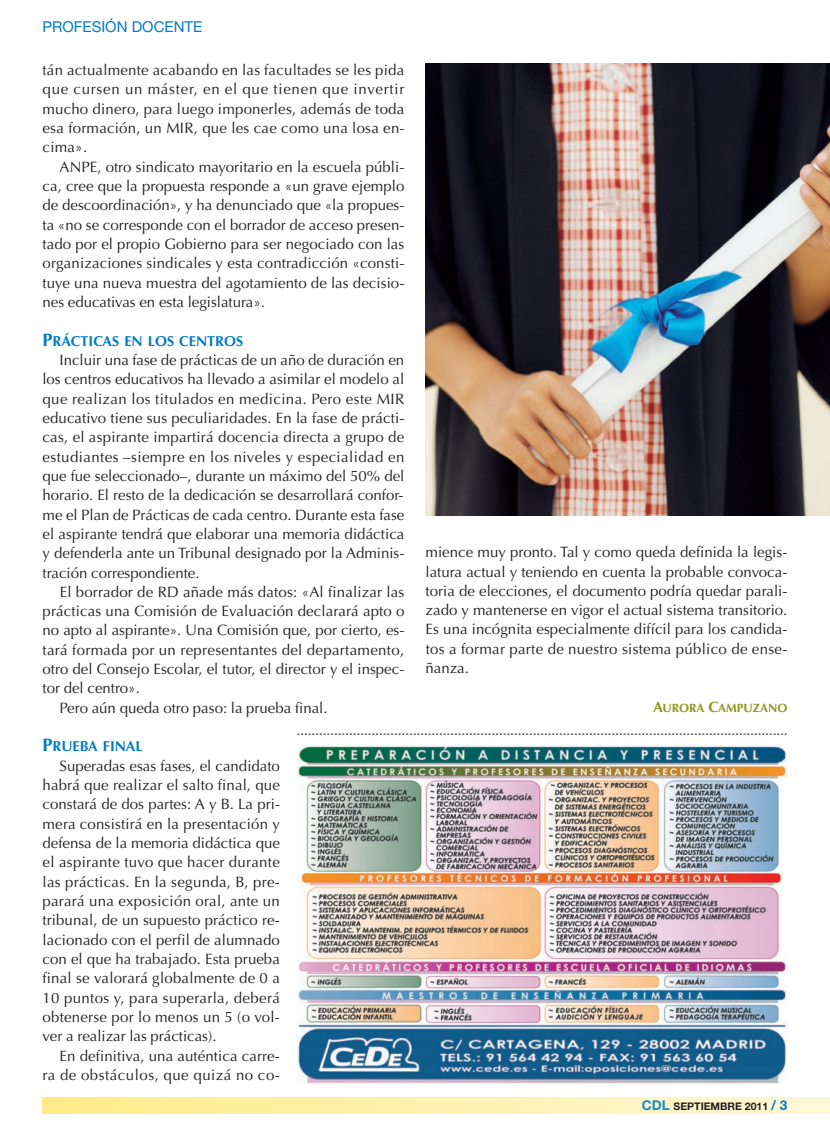
<style>
.page{position:relative;width:830px;height:1127px;background:#fff}
.page>*{position:absolute;margin:0;border:0;box-sizing:border-box;transform-origin:0 0}
.t1{font:15px/19.4px "Optima";letter-spacing:.005em;color:#231f20;text-align:justify}
.t2{font:15px "Helvetica Neue";color:#007bc3}
.t3{font:700 14.4px "Optima";color:#007bc3}
.t4{font:700 12px "Optima";color:#8d951d}
.t5{font:10.5px "Helvetica Neue Bold TT";color:#231f20}
.s1{font-size:18px}
.s2{font-size:15px}
.s3{font-size:13.5px;color:#1a8bcc}
.s4{font-size:13.5px;color:#007bc3}
</style>
<div class="page">
<div style="left:43px;top:1097px;width:786px;height:16px;background:linear-gradient(to right,#ffeb88,#fef8d7)"></div>
<svg style="left:297px;top:734px;width:489px;height:1px"></svg>
<img style="left:298px;top:744px;width:489px;height:340px">
<img style="left:425px;top:64px;width:404px;height:452px">
<p class="t2" style="left:43px;top:21px;width:161px">PROFESIÓN DOCENTE</p>
<p class="t1" style="left:43px;top:62px;width:363px">tán actualmente acabando en las facultades se les pida que cursen un máster, en el que tienen que invertir mucho dinero, para luego imponerles, además de toda esa formación, un MIR, que les cae como una losa en&shy;cima».</p>
<p class="t1" style="left:43px;top:158px;width:363px;text-indent:17px">ANPE, otro sindicato mayoritario en la escuela públi&shy;ca, cree que la propuesta responde a «un grave ejemplo de descoordinación», y ha denunciado que «la propues&shy;ta «no se corresponde con el borrador de acceso presen&shy;tado por el propio Gobierno para ser negociado con las organizaciones sindicales y esta contradicción «consti&shy;tuye una nueva muestra del agotamiento de las decisio&shy;nes educativas en esta legislatura».</p>
<p class="t3" style="left:43px;top:335px;width:202px"><span class="s1">P</span>RÁCTICAS EN LOS CENTROS</p>
<p class="t1" style="left:42px;top:352px;width:363px;text-indent:17px">Incluir una fase de prácticas de un año de duración en los centros educativos ha llevado a asimilar el modelo al que realizan los titulados en medicina. Pero este MIR educativo tiene sus peculiaridades. En la fase de prácti&shy;cas, el aspirante impartirá docencia directa a grupo de estudiantes –siempre en los niveles y especialidad en que fue seleccionado–, durante un máximo del 50% del horario. El resto de la dedicación se desarrollará confor&shy;me el Plan de Prácticas de cada centro. Durante esta fase el aspirante tendrá que elaborar una memoria didáctica y defenderla ante un Tribunal designado por la Adminis&shy;tración correspondiente.</p>
<p class="t1" style="left:60px;top:583px;width:346px">El borrador de RD añade más datos: «Al finalizar las</p>
<p class="t1" style="left:43px;top:603px;width:363px">prácticas una Comisión de Evaluación declarará apto o</p>
<p class="t1" style="left:43px;top:622px;width:363px">no apto al aspirante». Una Comisión que, por cierto, es-</p>
<p class="t1" style="left:43px;top:641px;width:363px">tará formada por un representantes del departamento,</p>
<p class="t1" style="left:43px;top:661px;width:363px">otro del Consejo Escolar, el tutor, el director y el inspec-</p>
<p class="t1" style="left:42px;top:680px;width:99px">tor del centro».</p>
<p class="t1" style="left:59px;top:699px;width:269px">Pero aún queda otro paso: la prueba final.</p>
<p class="t3" style="left:43px;top:741px;width:101px"><span class="s1">P</span>RUEBA FINAL</p>
<p class="t1" style="left:42px;top:757px;width:239px;text-indent:17px">Superadas esas fases, el candidato habrá que realizar el salto final, que constará de dos partes: A y B. La pri&shy;mera consistirá en la presentación y defensa de la memoria didáctica que el aspirante tuvo que hacer durante las prácticas. En la segunda, B, pre&shy;parará una exposición oral, ante un tribunal, de un supuesto práctico re&shy;lacionado con el perfil de alumnado con el que ha trabajado. Esta prueba final se valorará globalmente de 0 a 10 puntos y, para superarla, deberá obtenerse por lo menos un 5 (o vol&shy;ver a realizar las prácticas).</p>
<p class="t1" style="left:42px;top:1047px;width:239px;text-align:right">En definitiva, una auténtica carre-<br>ra de obstáculos, que quizá no co-</p>
<p class="t1" style="left:425px;top:544px;width:363px">mience muy pronto. Tal y como queda definida la legis&shy;latura actual y teniendo en cuenta la probable convoca&shy;toria de elecciones, el documento podría quedar parali&shy;zado y mantenerse en vigor el actual sistema transitorio.<br>Es una incógnita especialmente difícil para los candida&shy;tos a formar parte de nuestro sistema público de ense&shy;ñanza.</p>
<p class="t4" style="left:652px;top:703px;width:136px"><span class="s2">A</span>URORA <span class="s2">C</span>AMPUZANO</p>
<p class="t5" style="left:641px;top:1100px;width:147px"><span class="s3">CDL</span> SEPTIEMBRE 2011 <span class="s4">/ 3</span></p>
</div>
